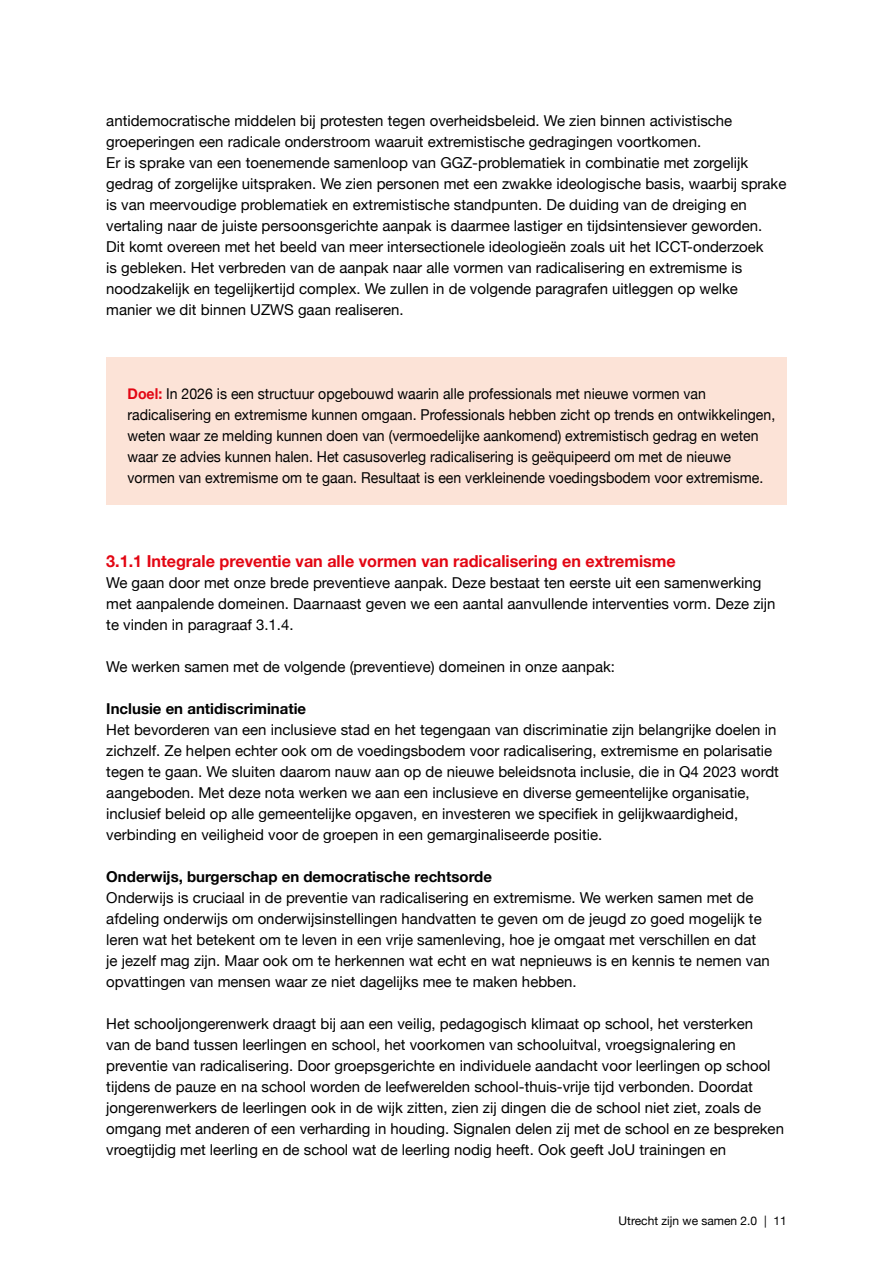
<style>
.page{position:relative;width:893px;height:1263px;background:#fff}
.page>*{position:absolute;margin:0;border:0;box-sizing:border-box;transform-origin:0 0}
.t1{font:700 16.5px "Helvetica Neue";color:#e30613}
.t2{font:15px/21px "Helvetica Neue 2";color:#000}
.t3{font:15px/21px "Helvetica Neue 2";color:#000;scale:.94 1}
.t4{font:700 15px "Helvetica Neue";color:#000}
.t5{font:12px "Helvetica Neue 2";color:#000}
.s1{font-family:"Helvetica Neue";font-weight:700;color:#e30613}
.s2{font-family:"Helvetica Neue"}
</style>
<div class="page">
<div style="left:106px;top:357px;width:681px;height:147px;background:#fce3d7"></div>
<p class="t2" style="left:106px;top:111px;width:682px">antidemocratische middelen bij protesten tegen overheidsbeleid. We zien binnen activistische groeperingen een radicale onderstroom waaruit extremistische gedragingen voortkomen.<br>Er is sprake van een toenemende samenloop van GGZ-problematiek in combinatie met zorgelijk gedrag of zorgelijke uitspraken. We zien personen met een zwakke ideologische basis, waarbij sprake is van meervoudige problematiek en extremistische standpunten. De duiding van de dreiging en vertaling naar de juiste persoonsgerichte aanpak is daarmee lastiger en tijdsintensiever geworden.<br>Dit komt overeen met het beeld van meer intersectionele ideologieën zoals uit het ICCT-onderzoek<br>is gebleken. Het verbreden van de aanpak naar alle vormen van radicalisering en extremisme is noodzakelijk en tegelijkertijd complex. We zullen in de volgende paragrafen uitleggen op welke manier we dit binnen UZWS gaan realiseren.</p>
<p class="t3" style="left:128px;top:384px;width:691px"><span class="s1">Doel:</span> In 2026 is een structuur opgebouwd waarin alle professionals met nieuwe vormen van radicalisering en extremisme kunnen omgaan. Professionals hebben zicht op trends en ontwikkelingen, weten waar ze melding kunnen doen van (vermoedelijke aankomend) extremistisch gedrag en weten waar ze advies kunnen halen. Het casusoverleg radicalisering is geëquipeerd om met de nieuwe vormen van extremisme om te gaan. Resultaat is een verkleinende voedingsbodem voor extremisme.</p>
<h3 class="t1" style="left:106px;top:548px;width:571px">3.1.1 Integrale preventie van alle vormen van radicalisering en extremisme</h3>
<p class="t2" style="left:106px;top:573px;width:671px">We gaan door met onze brede preventieve aanpak. Deze bestaat ten eerste uit een samenwerking met aanpalende domeinen. Daarnaast geven we een aantal aanvullende interventies vorm. Deze zijn te vinden in paragraaf 3.1.4.</p>
<p class="t2" style="left:106px;top:657px;width:510px">We werken samen met de volgende (preventieve) domeinen in onze aanpak:</p>
<h4 class="t4" style="left:106px;top:697px;width:201px">Inclusie en antidiscriminatie</h4>
<p class="t2" style="left:106px;top:720px;width:674px">Het bevorderen van een inclusieve stad en het tegengaan van discriminatie zijn belangrijke doelen in zichzelf. Ze helpen echter ook om de voedingsbodem voor radicalisering, extremisme en polarisatie tegen te gaan. We sluiten daarom nauw aan op de nieuwe beleidsnota inclusie, die in Q4 2023 wordt aangeboden. Met deze nota werken we aan een inclusieve en diverse gemeentelijke organisatie, <span class="s2">inclusief beleid op alle gemeentelijke opgaven, en investeren we specifiek in gelijkwaardigheid, </span>verbinding en veiligheid voor de groepen in een gemarginaliseerde positie.</p>
<h4 class="t4" style="left:106px;top:865px;width:387px">Onderwijs, burgerschap en democratische rechtsorde</h4>
<p class="t2" style="left:106px;top:888px;width:665px">Onderwijs is cruciaal in de preventie van radicalisering en extremisme. We werken samen met de afdeling onderwijs om onderwijsinstellingen handvatten te geven om de jeugd zo goed mogelijk te leren wat het betekent om te leven in een vrije samenleving, hoe je omgaat met verschillen en dat je jezelf mag zijn. Maar ook om te herkennen wat echt en wat nepnieuws is en kennis te nemen van opvattingen van mensen waar ze niet dagelijks mee te maken hebben.</p>
<p class="t2" style="left:106px;top:1014px;width:679px">Het schooljongerenwerk draagt bij aan een veilig, pedagogisch klimaat op school, het versterken<br>van de band tussen leerlingen en school, het voorkomen van schooluitval, vroegsignalering en preventie van radicalisering. Door groepsgerichte en individuele aandacht voor leerlingen op school tijdens de pauze en na school worden de leefwerelden school-thuis-vrije tijd verbonden. Doordat jongerenwerkers de leerlingen ook in de wijk zitten, zien zij dingen die de school niet ziet, zoals de omgang met anderen of een verharding in houding. Signalen delen zij met de school en ze bespreken vroegtijdig met leerling en de school wat de leerling nodig heeft. Ook geeft JoU trainingen en</p>
<p class="t5" style="left:619px;top:1212px;width:170px">Utrecht zijn we samen 2.0 | 11</p>
</div>
